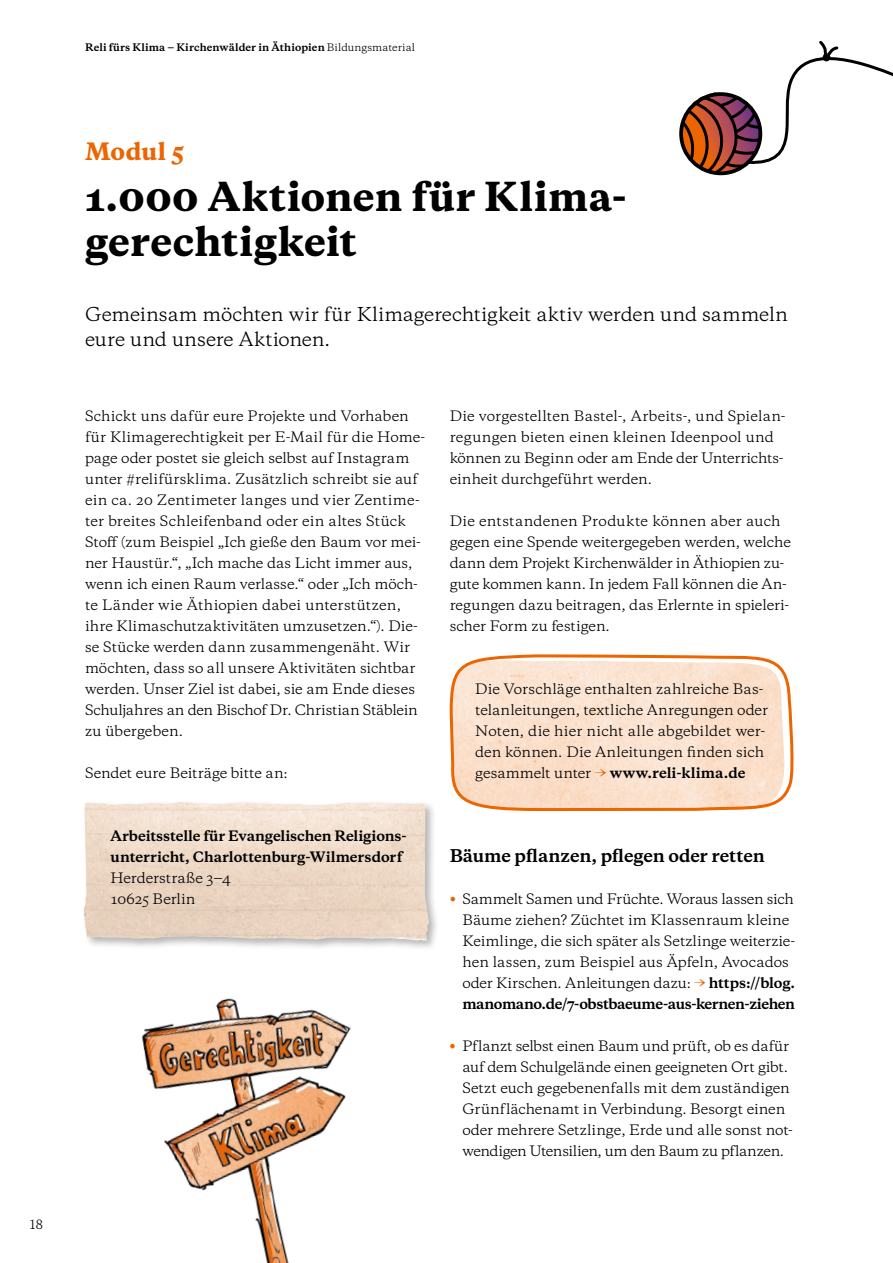
<style>
.page{position:relative;width:893px;height:1263px;background:#fff}
.page>*{position:absolute;margin:0;border:0;box-sizing:border-box;transform-origin:0 0}
.t1{font:800 37.5px/45px "Galaxie Copernicus";letter-spacing:.01em;color:#000}
.t2{font:800 22.5px "Galaxie Copernicus";letter-spacing:.01em;color:#ec6500}
.t3{font:18px/25.5px "Galaxie Copernicus";letter-spacing:-.005em;color:#000}
.t4{font:700 16.5px "Galaxie Copernicus";letter-spacing:-.01em;color:#000}
.t5{font:13.5px/21px "Galaxie Copernicus";color:#000}
.t6{font:700 13.5px/21px "Galaxie Copernicus";letter-spacing:-.005em;color:#000}
.t7{font:12px "Galaxie Copernicus";color:#000}
.t8{font:700 9.75px "Galaxie Copernicus";letter-spacing:.01em;color:#000}
.s1{font-weight:400}
.s2{font-weight:700;color:#ec6500}
.s3{font-weight:700}
.s4{font-weight:800;color:#ec6500}
</style>
<div class="page">
<svg style="left:449px;top:654px;width:345px;height:158px;background:#faddc6"></svg>
<div style="left:82px;top:800px;width:358px;height:151px;background:#000;opacity:.3"></div>
<img style="left:83px;top:802px;width:346px;height:139px">
<svg style="left:361px;top:937px;width:66px;height:3px"></svg>
<svg style="left:680px;top:40px;width:213px;height:133px"></svg>
<img style="left:141px;top:998px;width:210px;height:265px">
<p class="t7" style="left:30px;top:1216px;width:15px">18</p>
<p class="t8" style="left:85px;top:41px;width:332px">Reli fürs Klima ‒ Kirchenwälder in Äthiopien <span class="s1">Bildungsmaterial</span></p>
<h2 class="t2" style="left:85px;top:137px;width:101px">Modul 5</h2>
<h1 class="t1" style="left:85px;top:175px;width:543px">1.000 Aktionen für Klima&shy;gerechtigkeit</h1>
<h3 class="t3" style="left:85px;top:301px;width:704px">Gemeinsam möchten wir für Klimagerechtigkeit aktiv werden und sammeln eure und unsere Aktionen.</h3>
<p class="t5" style="left:85px;top:406px;width:342px">Schickt uns dafür eure Projekte und Vorhaben für Klimagerechtigkeit per E-Mail für die Home&shy;page oder postet sie gleich selbst auf Instagram unter #relifürsklima. Zusätzlich schreibt sie auf ein ca. 20 Zentimeter langes und vier Zentime&shy;ter breites Schleifenband oder ein altes Stück Stoff (zum Beispiel „Ich gieße den Baum vor mei&shy;ner Haustür.“, „Ich mache das Licht immer aus, wenn ich einen Raum verlasse.“ oder „Ich möch&shy;te Länder wie Äthiopien dabei unterstützen, ihre Klimaschutzaktivitäten umzusetzen.“). Die&shy;se Stücke werden dann zusammengenäht. Wir möchten, dass so all unsere Aktivitäten sichtbar werden. Unser Ziel ist dabei, sie am Ende dieses Schuljahres an den Bischof Dr. Christian Stäblein zu übergeben.</p>
<p class="t5" style="left:85px;top:763px;width:204px">Sendet eure Beiträge bitte an:</p>
<p class="t6" style="left:111px;top:826px;width:298px">Arbeitsstelle für Evangelischen Religions&shy;unterricht, Charlottenburg-Wilmersdorf</p>
<p class="t5" style="left:111px;top:868px;width:122px">Herderstraße 3‒4<br>10625 Berlin</p>
<p class="t5" style="left:450px;top:406px;width:337px">Die vorgestellten Bastel-, Arbeits-, und Spielan&shy;regungen bieten einen kleinen Ideenpool und können zu Beginn oder am Ende der Unterrichts&shy;einheit durchgeführt werden.</p>
<p class="t5" style="left:450px;top:511px;width:343px">Die entstandenen Produkte können aber auch gegen eine Spende weitergegeben werden, welche dann dem Projekt Kirchenwälder in Äthiopien zu&shy;gute kommen kann. In jedem Fall können die An&shy;regungen dazu beitragen, das Erlernte in spieleri&shy;scher Form zu festigen.</p>
<p class="t5" style="left:475px;top:679px;width:294px">Die Vorschläge enthalten zahlreiche Bas&shy;telanleitungen, textliche Anregungen oder Noten, die hier nicht alle abgebildet wer&shy;den können. Die Anleitungen finden sich gesammelt unter <span class="s2">→</span> <span class="s3">www.reli-klima.de</span></p>
<p class="t4" style="left:450px;top:845px;width:317px">Bäume pflanzen, pflegen oder retten</p>
<p class="t5" style="left:462px;top:889px;width:334px;text-indent:-13px"><span class="s4">•</span> Sammelt Samen und Früchte. Woraus lassen sich Bäume ziehen? Züchtet im Klassenraum kleine Keimlinge, die sich später als Setzlinge weiterzie&shy;hen lassen, zum Beispiel aus Äpfeln, Avocados oder Kirschen. Anleitungen dazu: <span class="s2">→</span> <span class="s3">https://blog. manomano.de/7-obstbaeume-aus-kernen-ziehen</span></p>
<p class="t5" style="left:462px;top:1036px;width:332px;text-indent:-13px"><span class="s4">•</span> Pflanzt selbst einen Baum und prüft, ob es dafür auf dem Schulgelände einen geeigneten Ort gibt.<br>Setzt euch gegebenenfalls mit dem zuständigen Grünflächenamt in Verbindung. Besorgt einen oder mehrere Setzlinge, Erde und alle sonst not&shy;wendigen Utensilien, um den Baum zu pflanzen.</p>
</div>
